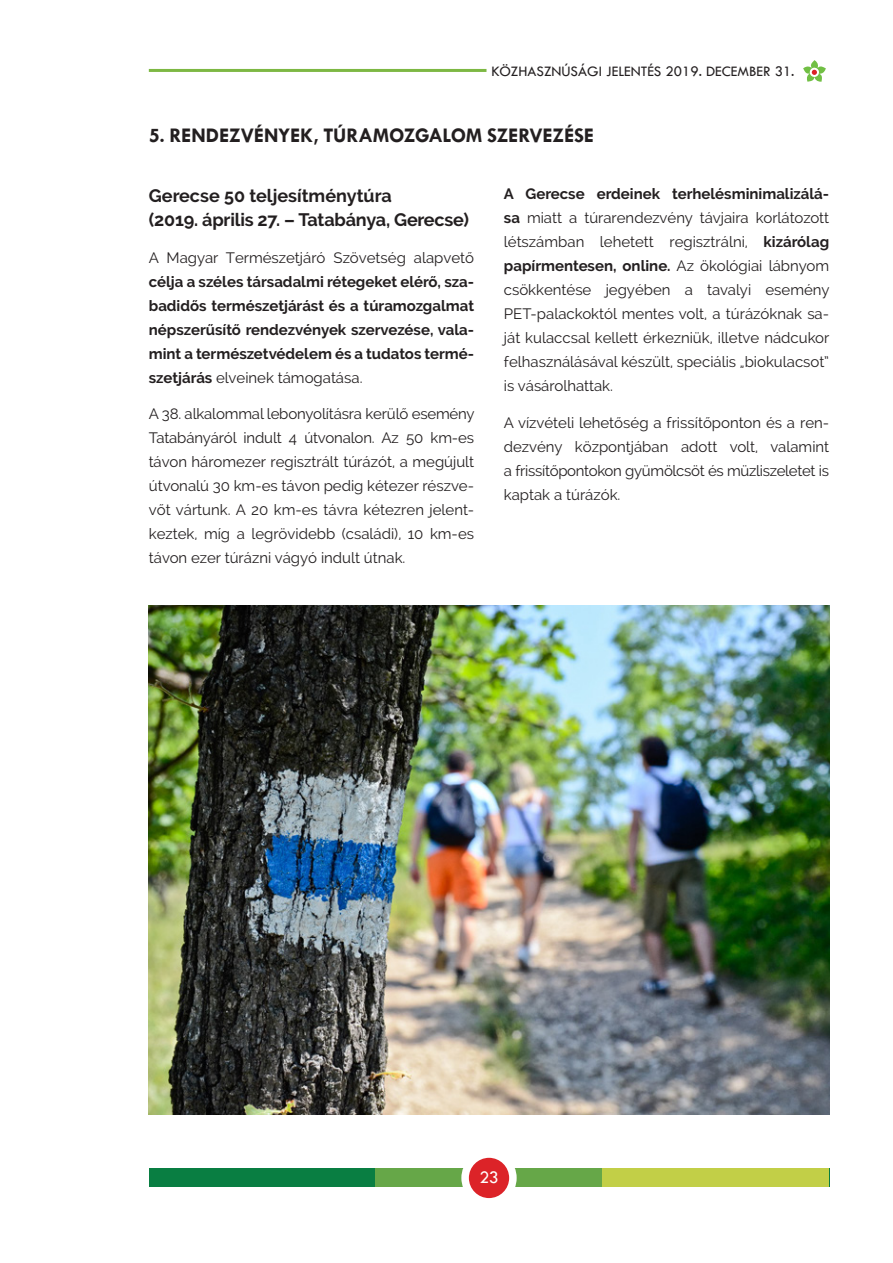
<style>
.page{position:relative;width:893px;height:1263px;background:#fff}
.page>*{position:absolute;margin:0;border:0;box-sizing:border-box;transform-origin:0 0}
.Alcim{font:700 21px "Tw Cen";letter-spacing:-.015em;color:#231f20}
.Kenyer{font:700 18px/24px "Raleway";letter-spacing:-.01em;color:#231f20}
.t1{font:18px "Tw Cen";color:#fff}
.Kenyer-2{font:15px/24px "Raleway";color:#231f20;text-align:justify}
.Kenyer-3{font:700 15px/24px "Raleway";color:#231f20;text-align:justify}
.t2{font:15px "Tw Cen";color:#231f20}
.s1{font-weight:400}
.s2{font-weight:700}
</style>
<div class="page">
<div style="left:149px;top:1168px;width:680px;height:19px;background:#097e42"></div>
<div style="left:376px;top:1168px;width:453px;height:19px;background:#66a748"></div>
<div style="left:602px;top:1168px;width:227px;height:19px;background:#c2cf47"></div>
<div style="left:465px;top:1154px;width:48px;height:48px;background:#dc2328;border-radius:50%"></div>
<div style="left:461px;top:1150px;width:56px;height:55px;border:8px solid #fff;border-radius:50%"></div>
<svg style="left:803px;top:60px;width:23px;height:22px"></svg>
<hr style="left:149px;top:69px;width:337px;height:3px;background:#7db843">
<img style="left:149px;top:606px;width:680px;height:508px">
<p class="t2" style="left:491px;top:62px;width:305px">KÖZHASZNÚSÁGI JELENTÉS 2019. DECEMBER 31.</p>
<p class="Alcim" style="left:149px;top:123px;width:447px">5. RENDEZVÉNYEK, TÚRAMOZGALOM SZERVEZÉSE</p>
<p class="Kenyer" style="left:149px;top:184px;width:322px">Gerecse 50 teljesítménytúra<br>(2019. április 27. – Tatabánya, Gerecse)</p>
<p class="Kenyer-3" style="left:149px;top:245px;width:327px"><span class="s1">A Magyar Természetjáró Szövetség alapvető </span>célja a széles társadalmi rétegeket elérő, sza&shy;badidős természetjárást és a túramozgalmat népszerűsítő rendezvények szervezése, vala&shy;mint a természetvédelem és a tudatos termé&shy;szetjárás <span class="s1">elveinek támogatása.</span></p>
<p class="Kenyer-2" style="left:149px;top:402px;width:327px">A 38. alkalommal lebonyolításra kerülő esemény Tatabányáról indult 4 útvonalon. Az 50 km-es távon háromezer regisztrált túrázót, a megújult útvonalú 30 km-es távon pedig kétezer részve&shy;vőt vártunk. A 20 km-es távra kétezren jelent&shy;keztek, míg a legrövidebb (családi), 10 km-es távon ezer túrázni vágyó indult útnak.</p>
<p class="Kenyer-2" style="left:504px;top:182px;width:327px"><span class="s2">A Gerecse erdeinek terhelésminimalizálá&shy;sa</span> miatt a túrarendezvény távjaira korlátozott létszámban lehetett regisztrálni, <span class="s2">kizárólag papírmentesen, online.</span> Az ökológiai lábnyom csökkentése jegyében a tavalyi esemény PET-palackoktól mentes volt, a túrázóknak sa&shy;ját kulaccsal kellett érkezniük, illetve nádcukor felhasználásával készült, speciális „biokulacsot” is vásárolhattak.</p>
<p class="Kenyer-2" style="left:504px;top:410px;width:327px">A vízvételi lehetőség a frissítőponton és a ren&shy;dezvény központjában adott volt, valamint a frissítőpontokon gyümölcsöt és müzliszeletet is kaptak a túrázók.</p>
<p class="t1" style="left:479px;top:1167px;width:21px">23</p>
</div>
